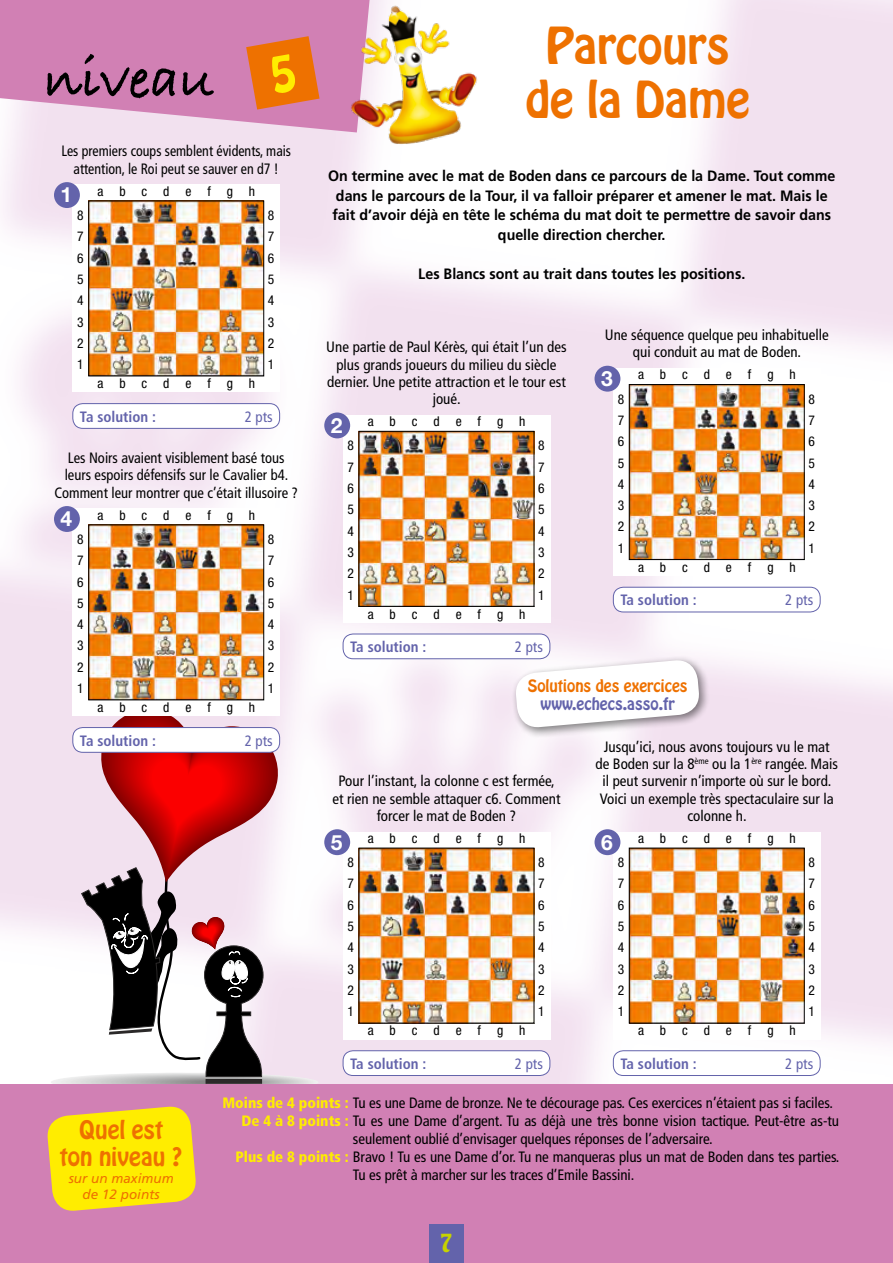
<style>
.page{position:relative;width:893px;height:1263px;background:#fff}
.page>*{position:absolute;margin:0;border:0;box-sizing:border-box;transform-origin:0 0}
.t1{font:57px "Bradley Hand ITCTT Bold";color:#000}
.t2{font:45px/54px "Hobo Std";color:#ee7100;text-align:center}
.t3{font:22.5px/27px "Hobo Std";color:#ee7100;text-align:center}
.t4{font:22.5px "Hobo Std";color:#c7d300}
.t5{font:700 21px "Helvetica Neue LT Std";color:#fff}
.t6{font:condensed 15px/17.2px "Frutiger";color:#000;text-align:center}
.t7{font:700 15px/19.5px "Frutiger";color:#000;text-align:center;scale:.95 1}
.t8{font:condensed 15px/17.2px "Frutiger";color:#000;text-align:center;scale:.93 1}
.t9{font:700 condensed 15px "Frutiger";color:#6363ab}
.t10{font:condensed 15px "Frutiger";color:#6363ab}
.t11{font:15px "Hobo Std";color:#ee7100}
.t12{font:15px "Hobo Std";color:#6363ab}
.t13{font:condensed 13.5px/21.3px "Helvetica Neue LT Std";color:#000;text-align:justify}
.t14{font:italic 13.5px/16.2px "Frutiger";color:#ee7100;text-align:center}
.s1{font-weight:900;color:#ffed00}
</style>
<div class="page">
<svg style="left:32px;top:709px;width:305px;height:375px"></svg>
<svg style="left:0;top:0;width:370px;height:132px;background:#d68fbd"></svg>
<div style="left:0;top:1084px;width:893px;height:179px;background:#d180b4"></div>
<div style="left:429px;top:1225px;width:34px;height:38px;background:#6363ab"></div>
<img style="left:340px;top:3px;width:138px;height:158px">
<img style="left:90px;top:203px;width:172px;height:171px">
<div style="left:88px;top:201px;width:176px;height:175px;border:1px solid #000"></div>
<div style="left:54px;top:182px;width:26px;height:26px;background:#6363ab;border-radius:50%"></div>
<div style="left:72px;top:403px;width:208px;height:26px;border:1px solid #6363ab;border-radius:10px"></div>
<img style="left:361px;top:433px;width:171px;height:172px">
<div style="left:359px;top:431px;width:175px;height:176px;border:1px solid #000"></div>
<div style="left:324px;top:412px;width:26px;height:26px;background:#6363ab;border-radius:50%"></div>
<div style="left:343px;top:634px;width:207px;height:25px;border:1px solid #6363ab;border-radius:10px"></div>
<img style="left:631px;top:386px;width:171px;height:172px">
<div style="left:629px;top:384px;width:175px;height:176px;border:1px solid #000"></div>
<div style="left:594px;top:366px;width:26px;height:26px;background:#6363ab;border-radius:50%"></div>
<div style="left:613px;top:587px;width:207px;height:25px;border:1px solid #6363ab;border-radius:10px"></div>
<svg style="left:613px;top:832px;width:207px;height:207px"></svg>
<img style="left:631px;top:850px;width:171px;height:171px">
<div style="left:594px;top:829px;width:26px;height:26px;background:#6363ab;border-radius:50%"></div>
<div style="left:613px;top:1050px;width:207px;height:26px;border:1px solid #6363ab;border-radius:10px"></div>
<svg style="left:47px;top:1106px;width:149px;height:105px;background:#f8dc1a"></svg>
<div style="left:72px;top:509px;width:208px;height:207px;background:#fff"></div>
<img style="left:90px;top:527px;width:172px;height:171px">
<div style="left:88px;top:525px;width:176px;height:175px;border:1px solid #000"></div>
<div style="left:54px;top:506px;width:26px;height:26px;background:#6363ab;border-radius:50%"></div>
<div style="left:73px;top:727px;width:207px;height:25px;background:#fff;border-radius:10px"></div>
<div style="left:72px;top:727px;width:208px;height:26px;border:1px solid #6363ab;border-radius:10px"></div>
<svg style="left:343px;top:832px;width:207px;height:207px"></svg>
<img style="left:361px;top:850px;width:171px;height:171px">
<div style="left:324px;top:829px;width:26px;height:26px;background:#6363ab;border-radius:50%"></div>
<div style="left:343px;top:1050px;width:207px;height:26px;border:1px solid #6363ab;border-radius:10px"></div>
<div style="left:511px;top:655px;width:199px;height:83px;background:#000;opacity:.5"></div>
<svg style="left:514px;top:659px;width:187px;height:70px"></svg>
<svg style="left:246px;top:36px;width:74px;height:74px;background:#e67430"></svg>
<h1 class="t1" style="left:44px;top:47px;width:173px">niveau</h1>
<h2 class="t2" style="left:526px;top:19px;width:226px">Parcours de la Dame</h2>
<p class="t8" style="left:61px;top:143px;width:249px">Les premiers coups semblent évidents, mais attention, le Roi peut se sauver en d7 !</p>
<p class="t7" style="left:328px;top:166px;width:536px">On termine avec le mat de Boden dans ce parcours de la Dame. Tout comme dans le parcours de la Tour, il va falloir préparer et amener le mat. Mais le fait d’avoir déjà en tête le schéma du mat doit te permettre de savoir dans quelle direction chercher.</p>
<p class="t7" style="left:418px;top:264px;width:346px">Les Blancs sont au trait dans toutes les positions.</p>
<p class="t13" style="left:97px;top:180px;width:159px">a b c d e f g h</p>
<h3 class="t5" style="left:61px;top:182px;width:13px">1</h3>
<p class="t13" style="left:77px;top:204px;width:8px">8<br>7<br>6<br>5<br>4<br>3<br>2<br>1</p>
<p class="t13" style="left:268px;top:204px;width:8px">8<br>7<br>6<br>5<br>4<br>3<br>2<br>1</p>
<p class="t6" style="left:605px;top:326px;width:225px">Une séquence quelque peu inhabituelle qui conduit au mat de Boden.</p>
<p class="t6" style="left:326px;top:339px;width:242px">Une partie de Paul Kérès, qui était l’un des plus grands joueurs du milieu du siècle dernier. Une petite attraction et le tour est joué.</p>
<p class="t13" style="left:638px;top:364px;width:159px">a b c d e f g h</p>
<h3 class="t5" style="left:601px;top:365px;width:13px">3</h3>
<p class="t13" style="left:97px;top:373px;width:159px">a b c d e f g h</p>
<p class="t13" style="left:618px;top:388px;width:8px">8<br>7<br>6<br>5<br>4<br>3<br>2<br>1</p>
<p class="t13" style="left:808px;top:388px;width:8px">8<br>7<br>6<br>5<br>4<br>3<br>2<br>1</p>
<p class="t9" style="left:80px;top:407px;width:78px">Ta solution :</p>
<p class="t10" style="left:245px;top:408px;width:30px">2 pts</p>
<p class="t13" style="left:368px;top:411px;width:159px">a b c d e f g h</p>
<h3 class="t5" style="left:331px;top:412px;width:13px">2</h3>
<p class="t13" style="left:347px;top:435px;width:8px">8<br>7<br>6<br>5<br>4<br>3<br>2<br>1</p>
<p class="t13" style="left:538px;top:435px;width:8px">8<br>7<br>6<br>5<br>4<br>3<br>2<br>1</p>
<p class="t6" style="left:54px;top:449px;width:245px">Les Noirs avaient visiblement basé tous leurs espoirs défensifs sur le Cavalier b4.<br>Comment leur montrer que c’était illusoire ?</p>
<p class="t13" style="left:97px;top:504px;width:159px">a b c d e f g h</p>
<h3 class="t5" style="left:61px;top:506px;width:13px">4</h3>
<p class="t13" style="left:77px;top:528px;width:8px">8<br>7<br>6<br>5<br>4<br>3<br>2<br>1</p>
<p class="t13" style="left:268px;top:528px;width:8px">8<br>7<br>6<br>5<br>4<br>3<br>2<br>1</p>
<p class="t13" style="left:638px;top:556px;width:159px">a b c d e f g h</p>
<p class="t9" style="left:620px;top:591px;width:78px">Ta solution :</p>
<p class="t10" style="left:785px;top:591px;width:30px">2 pts</p>
<p class="t13" style="left:368px;top:603px;width:159px">a b c d e f g h</p>
<p class="t9" style="left:350px;top:638px;width:78px">Ta solution :</p>
<p class="t10" style="left:515px;top:638px;width:30px">2 pts</p>
<p class="t11" style="left:528px;top:676px;width:162px">Solutions des exercices</p>
<p class="t12" style="left:541px;top:694px;width:136px">www.echecs.asso.fr</p>
<p class="t13" style="left:97px;top:697px;width:159px">a b c d e f g h</p>
<p class="t9" style="left:80px;top:731px;width:78px">Ta solution :</p>
<p class="t10" style="left:245px;top:732px;width:30px">2 pts</p>
<p class="t6" style="left:332px;top:772px;width:230px">Pour l’instant, la colonne c est fermée, et rien ne semble attaquer c6. Comment forcer le mat de Boden ?</p>
<p class="t6" style="left:595px;top:738px;width:244px">Jusqu’ici, nous avons toujours vu le mat de Boden sur la 8<sup>ème</sup> ou la 1<sup>ère</sup> rangée. Mais il peut survenir n’importe où sur le bord.<br>Voici un exemple très spectaculaire sur la colonne h.</p>
<h3 class="t5" style="left:331px;top:829px;width:13px">5</h3>
<p class="t13" style="left:368px;top:827px;width:159px">a b c d e f g h</p>
<h3 class="t5" style="left:601px;top:829px;width:13px">6</h3>
<p class="t13" style="left:638px;top:827px;width:159px">a b c d e f g h</p>
<p class="t13" style="left:347px;top:851px;width:8px">8<br>7<br>6<br>5<br>4<br>3<br>2<br>1</p>
<p class="t13" style="left:538px;top:852px;width:8px">8<br>7<br>6<br>5<br>4<br>3<br>2<br>1</p>
<p class="t13" style="left:618px;top:851px;width:8px">8<br>7<br>6<br>5<br>4<br>3<br>2<br>1</p>
<p class="t13" style="left:808px;top:852px;width:8px">8<br>7<br>6<br>5<br>4<br>3<br>2<br>1</p>
<p class="t13" style="left:368px;top:1020px;width:159px">a b c d e f g h</p>
<p class="t13" style="left:638px;top:1020px;width:159px">a b c d e f g h</p>
<p class="t9" style="left:350px;top:1055px;width:78px">Ta solution :</p>
<p class="t10" style="left:515px;top:1055px;width:30px">2 pts</p>
<p class="t9" style="left:620px;top:1055px;width:78px">Ta solution :</p>
<p class="t10" style="left:785px;top:1055px;width:30px">2 pts</p>
<h3 class="t3" style="left:60px;top:1117px;width:124px">Quel est ton niveau ?</h3>
<p class="t14" style="left:69px;top:1170px;width:107px">sur un maximum de 12 points</p>
<p class="t6" style="left:222px;top:1095px;width:612px"><span class="s1">Moins de 4 points :</span> Tu es une Dame de bronze. Ne te décourage pas. Ces exercices n’étaient pas si faciles.</p>
<p class="t6" style="left:242px;top:1113px;width:599px"><span class="s1">De 4 à 8 points :</span> Tu es une Dame d’argent. Tu as déjà une très bonne vision tactique. Peut-être as-tu</p>
<p class="t6" style="left:353px;top:1131px;width:361px">seulement oublié d’envisager quelques réponses de l’adversaire.</p>
<p class="t6" style="left:236px;top:1149px;width:606px"><span class="s1">Plus de 8 points :</span> Bravo ! Tu es une Dame d’or. Tu ne manqueras plus un mat de Boden dans tes parties.</p>
<p class="t6" style="left:353px;top:1167px;width:283px">Tu es prêt à marcher sur les traces d’Emile Bassini.</p>
<h3 class="t4" style="left:440px;top:1227px;width:15px">7</h3>
</div>
